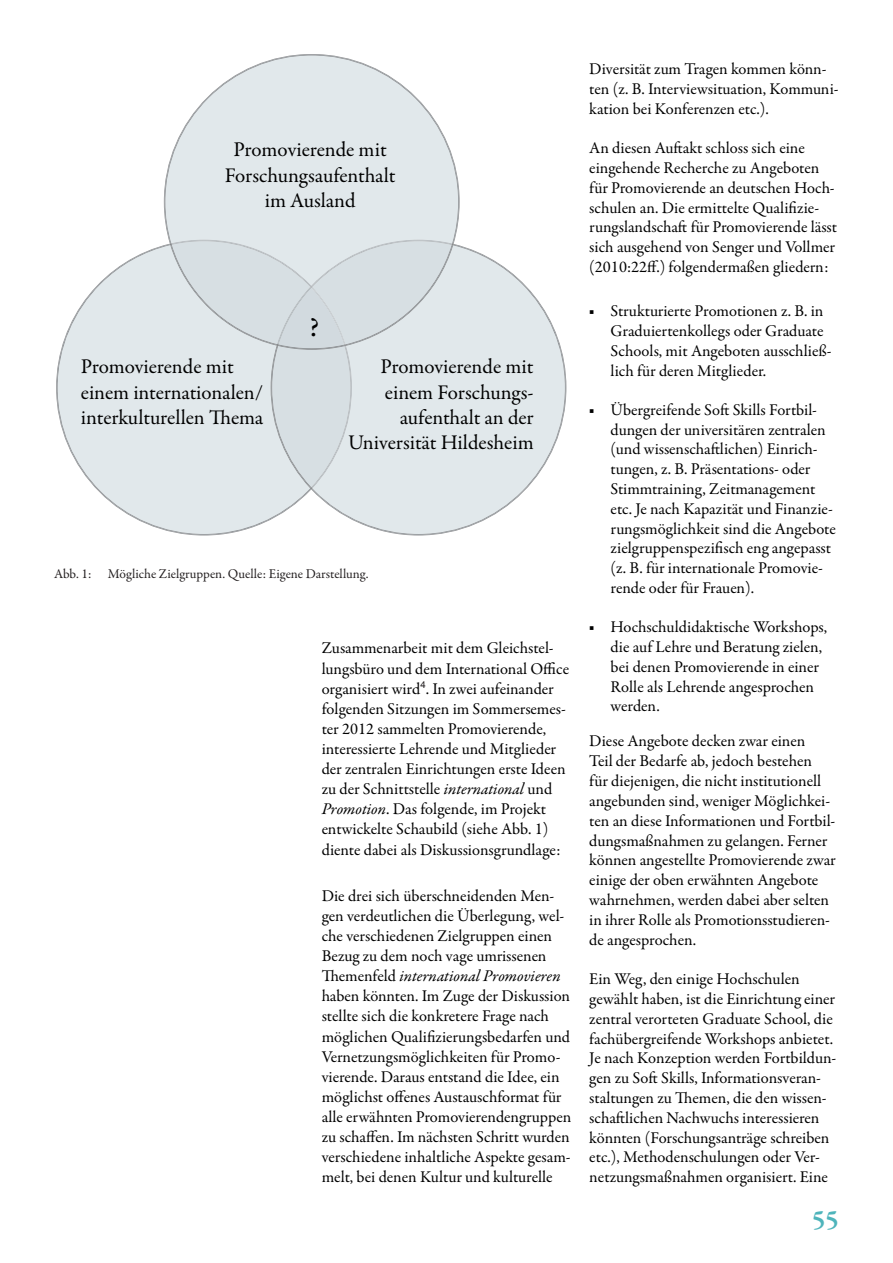
<style>
.page{position:relative;width:893px;height:1263px;background:#fff}
.page>*{position:absolute;margin:0;border:0;box-sizing:border-box;transform-origin:0 0}
.t1{font:30px "Garamond Premr Pro";color:#000}
.t2{font:600 27px "Garamond Premr Pro";color:#4eb4bb}
.t3{font:21px/25.2px "Garamond Premr Pro";letter-spacing:-.005em;color:#000;text-align:center}
.t4{font:16.5px/19.8px "Garamond Premr Pro";color:#000}
.t5{font:13.5px "Garamond Premr Pro";color:#231f20}
.s1{font-style:italic}
</style>
<div class="page">
<svg style="left:57px;top:245px;width:254px;height:290px;fill:#e1e8eb"></svg>
<svg style="left:312px;top:245px;width:254px;height:290px;fill:#e1e8eb"></svg>
<svg style="left:165px;top:55px;width:294px;height:189px;fill:#e1e8eb"></svg>
<svg style="left:170px;top:240px;width:284px;height:249px;background:#dbe2e6"></svg>
<p class="t3" style="left:225px;top:138px;width:172px">Promovierende mit<br>Forschungsaufenthalt im Ausland</p>
<h1 class="t1" style="left:309px;top:308px;width:12px">?</h1>
<p class="t3" style="left:81px;top:355px;width:184px;text-align:left">Promovierende mit einem internationalen/ interkulturellen Thema</p>
<p class="t3" style="left:348px;top:355px;width:187px;text-align:right">Promovierende mit einem Forschungs&shy;aufenthalt an der<br>Universität Hildesheim</p>
<p class="t5" style="left:54px;top:566px;width:316px">Abb. 1: Mögliche Zielgruppen. Quelle: Eigene Darstellung.</p>
<p class="t4" style="left:322px;top:638px;width:249px">Zusammenarbeit mit dem Gleichstel&shy;lungsbüro und dem International Office organisiert wird<sup>4</sup>. In zwei aufeinander folgenden Sitzungen im Sommersemes&shy;ter 2012 sammelten Promovierende, interessierte Lehrende und Mitglieder der zentralen Einrichtungen erste Ideen zu der Schnittstelle <span class="s1">international</span> und <span class="s1">Promotion</span>. Das folgende, im Projekt entwickelte Schaubild (siehe Abb. 1) diente dabei als Diskussionsgrundlage:</p>
<p class="t4" style="left:322px;top:886px;width:251px">Die drei sich überschneidenden Men&shy;gen verdeutlichen die Überlegung, wel&shy;che verschiedenen Zielgruppen einen Bezug zu dem noch vage umrissenen Themenfeld <span class="s1">international Promovieren </span>haben könnten. Im Zuge der Diskussion stellte sich die konkretere Frage nach möglichen Qualifizierungsbedarfen und Vernetzungsmöglichkeiten für Promo&shy;vierende. Daraus entstand die Idee, ein möglichst offenes Austauschformat für alle erwähnten Promovierendengruppen zu schaffen. Im nächsten Schritt wurden verschiedene inhaltliche Aspekte gesam&shy;melt, bei denen Kultur und kulturelle</p>
<p class="t4" style="left:589px;top:59px;width:251px">Diversität zum Tragen kommen könn&shy;ten (z. B. Interviewsituation, Kommuni&shy;kation bei Konferenzen etc.).</p>
<p class="t4" style="left:589px;top:139px;width:249px">An diesen Auftakt schloss sich eine eingehende Recherche zu Angeboten für Promovierende an deutschen Hoch&shy;schulen an. Die ermittelte Qualifizie&shy;rungslandschaft für Promovierende lässt sich ausgehend von Senger und Vollmer (2010:22ff.) folgendermaßen gliedern:</p>
<p class="t4" style="left:611px;top:301px;width:223px;text-indent:-21px">■ Strukturierte Promotionen z. B. in Graduiertenkollegs oder Graduate Schools, mit Angeboten ausschließ&shy;lich für deren Mitglieder.</p>
<p class="t4" style="left:611px;top:400px;width:227px;text-indent:-21px">■ Übergreifende Soft Skills Fortbil&shy;dungen der universitären zentralen (und wissenschaftlichen) Einrich&shy;tungen, z. B. Präsentations- oder Stimmtraining, Zeitmanagement etc. Je nach Kapazität und Finanzie&shy;rungsmöglichkeit sind die Angebote zielgruppenspezifisch eng angepasst (z. B. für internationale Promovie&shy;rende oder für Frauen).</p>
<p class="t4" style="left:611px;top:617px;width:218px;text-indent:-21px">■ Hochschuldidaktische Workshops, die auf Lehre und Beratung zielen, bei denen Promovierende in einer<br>Rolle als Lehrende angesprochen werden.</p>
<p class="t4" style="left:589px;top:732px;width:248px">Diese Angebote decken zwar einen<br>Teil der Bedarfe ab, jedoch bestehen<br>für diejenigen, die nicht institutionell angebunden sind, weniger Möglichkei&shy;ten an diese Informationen und Fortbil&shy;dungsmaßnahmen zu gelangen. Ferner können angestellte Promovierende zwar einige der oben erwähnten Angebote wahrnehmen, werden dabei aber selten in ihrer Rolle als Promotionsstudieren&shy;de angesprochen.</p>
<p class="t4" style="left:589px;top:969px;width:248px">Ein Weg, den einige Hochschulen gewählt haben, ist die Einrichtung einer zentral verorteten Graduate School, die fachübergreifende Workshops anbietet.<br>Je nach Konzeption werden Fortbildun&shy;gen zu Soft Skills, Informationsveran&shy;staltungen zu Themen, die den wissen&shy;schaftlichen Nachwuchs interessieren könnten (Forschungsanträge schreiben etc.), Methodenschulungen oder Ver&shy;netzungsmaßnahmen organisiert. Eine</p>
<h2 class="t2" style="left:812px;top:1203px;width:28px">55</h2>
</div>
